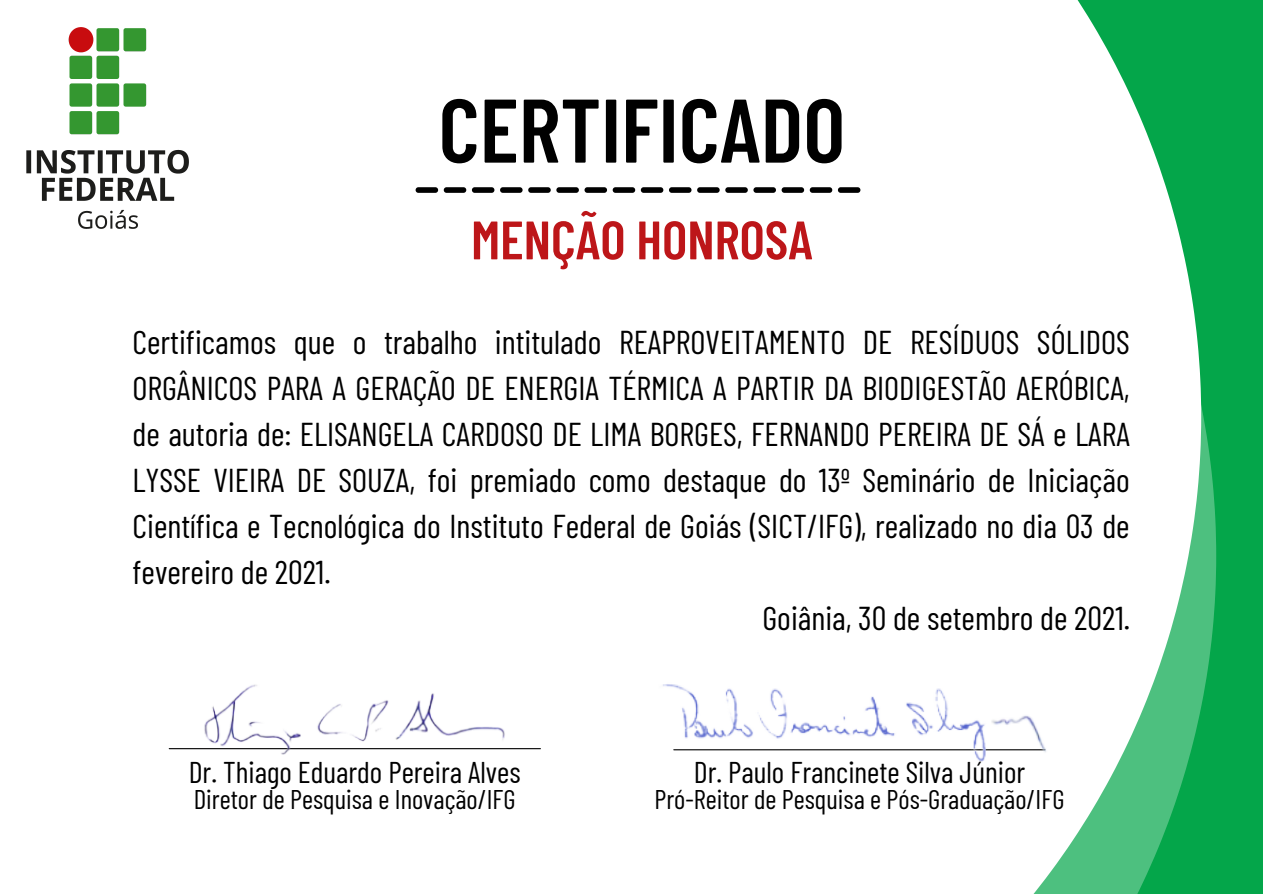
<style>
.page{position:relative;width:1263px;height:894px;background:#fff}
.page>*{position:absolute;margin:0;border:0;box-sizing:border-box;transform-origin:0 0}
.t1{font:600 90px "Barlow Condensed";color:#000}
.t2{font:600 54px "Barlow Condensed";color:#bd1619}
.t3{font:33px/46px "Barlow Condensed";color:#000;text-align:justify}
.t4{font:30px "Barlow Condensed";color:#000}
.t5{font:27px "Barlow Condensed";color:#000}
</style>
<div class="page">
<div style="left:0;top:0;width:1263px;height:893px;background:#04a64a"></div>
<div style="left:0;top:0;width:1201px;height:893px;background:#fff"></div>
<img style="left:0;top:0;width:231px;height:271px">
<svg style="left:416px;top:187px;width:444px;height:6px;background:#474747"></svg>
<hr style="left:169px;top:747px;width:371px;height:2px;background:#000">
<img style="left:642px;top:669px;width:430px;height:95px">
<img style="left:194px;top:677px;width:322px;height:79px">
<p class="t1" style="left:439px;top:73px;width:408px">CERTIFICADO</p>
<p class="t2" style="left:471px;top:205px;width:343px">MENÇÃO HONROSA</p>
<p class="t3" style="left:132px;top:317px;width:999px">Certificamos que o trabalho intitulado REAPROVEITAMENTO DE RESÍDUOS SÓLIDOS ORGÂNICOS PARA A GERAÇÃO DE ENERGIA TÉRMICA A PARTIR DA BIODIGESTÃO AERÓBICA, de autoria de: ELISANGELA CARDOSO DE LIMA BORGES, FERNANDO PEREIRA DE SÁ e LARA LYSSE VIEIRA DE SOUZA, foi premiado como destaque do 13º Seminário de Iniciação Científica e Tecnológica do Instituto Federal de Goiás (SICT/IFG), realizado no dia 03 de fevereiro de 2021.</p>
<p class="t3" style="left:762px;top:594px;width:369px">Goiânia, 30 de setembro de 2021.</p>
<p class="t4" style="left:189px;top:753px;width:333px">Dr. Thiago Eduardo Pereira Alves</p>
<p class="t5" style="left:194px;top:781px;width:324px">Diretor de Pesquisa e Inovação/IFG</p>
<p class="t4" style="left:694px;top:753px;width:333px">Dr. Paulo Francinete Silva Júnior</p>
<p class="t5" style="left:654px;top:781px;width:412px">Pró-Reitor de Pesquisa e Pós-Graduação/IFG</p>
</div>
